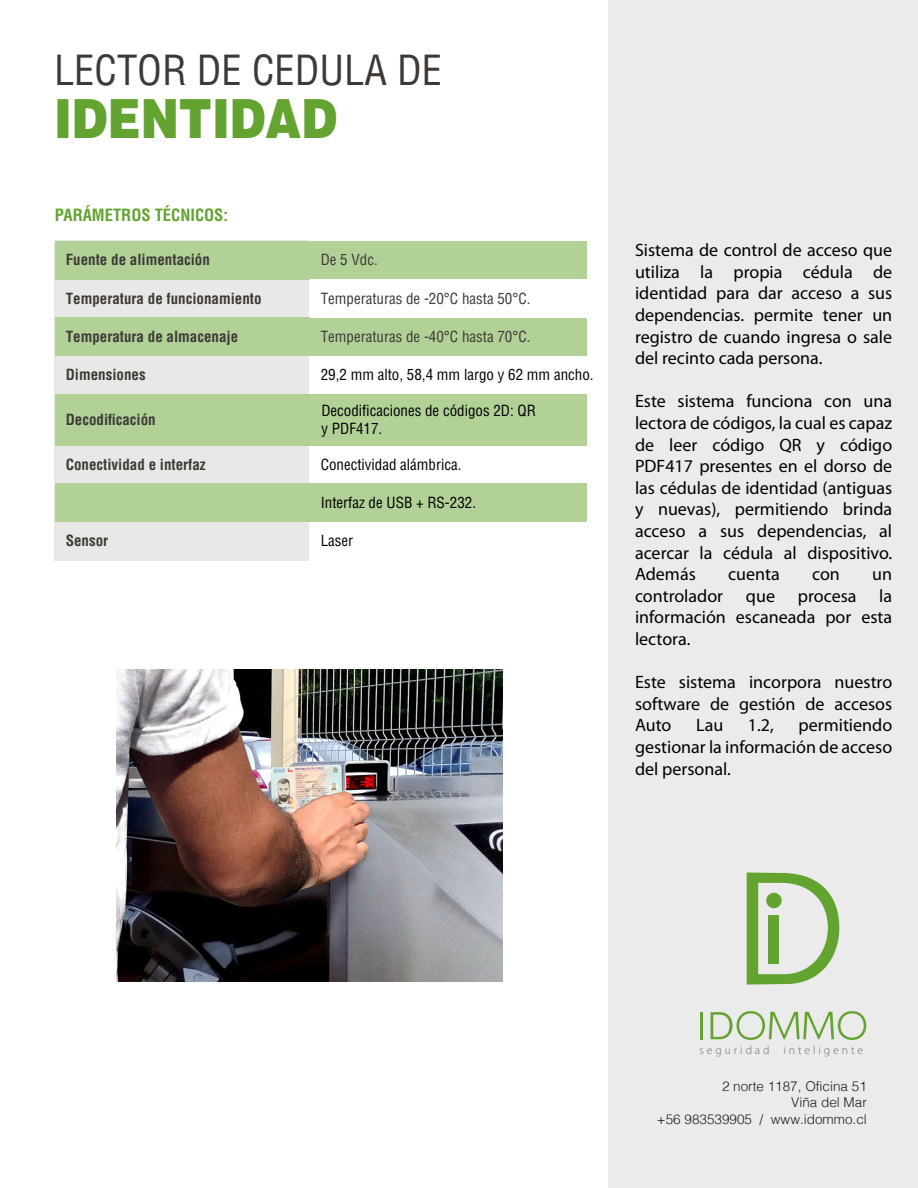
<style>
.page{position:relative;width:918px;height:1188px;background:#fff}
.page>*{position:absolute;margin:0;border:0;box-sizing:border-box;transform-origin:0 0}
.t1{font:900 54px "Helvetica LT Std";color:#63a330;scale:.85 1}
.t2{font:condensed 40.5px "Helvetica LT Std";color:#3e3935}
.t3{font:18px/21.6px "Myriad Pro";color:#000;text-align:justify}
.t4{font:700 condensed 16.5px "Helvetica LT Std";color:#63a330}
.t5{font:700 condensed 15px "Helvetica LT Std";color:#3e3935}
.t6{font:condensed 15px/18px "Helvetica LT Std";color:#000}
.t7{font:condensed 15px "Helvetica LT Std";color:#3e3935}
.t8{font:300 13.5px/16.2px "Helvetica";color:#1d1d1b;text-align:right}
.t9{font:300 11.7px "Myriad Pro";letter-spacing:.25em;color:#6f6f6e}
</style>
<div class="page">
<div style="left:608px;top:1px;width:310px;height:1187px;background:#ecebeb"></div>
<div style="left:54px;top:241px;width:254px;height:320px;background:#e8e8e7"></div>
<div style="left:310px;top:483px;width:276px;height:39px;background:#b1d197"></div>
<div style="left:55px;top:483px;width:255px;height:39px;background:#b1d197"></div>
<div style="left:310px;top:394px;width:276px;height:51px;background:#b1d197"></div>
<div style="left:55px;top:394px;width:255px;height:51px;background:#b1d197"></div>
<div style="left:310px;top:317px;width:276px;height:39px;background:#b1d197"></div>
<div style="left:55px;top:317px;width:255px;height:39px;background:#b1d197"></div>
<div style="left:310px;top:241px;width:276px;height:38px;background:#b1d197"></div>
<div style="left:55px;top:241px;width:255px;height:38px;background:#b1d197"></div>
<svg style="left:747px;top:873px;width:92px;height:112px"></svg>
<div style="left:768px;top:916px;width:11px;height:48px;background:#63a330"></div>
<div style="left:766px;top:893px;width:16px;height:15px;background:#63a330;border-radius:50%"></div>
<hr style="left:701px;top:1012px;width:2px;height:27px;background:#63a330">
<svg style="left:711px;top:1011px;width:155px;height:29px"></svg>
<img style="left:116px;top:669px;width:386px;height:313px">
<h2 class="t2" style="left:54px;top:45px;width:390px">LECTOR DE CEDULA DE</h2>
<h1 class="t1" style="left:54px;top:83px;width:335px">IDENTIDAD</h1>
<p class="t4" style="left:55px;top:205px;width:175px">PARÁMETROS TÉCNICOS:</p>
<p class="t5" style="left:66px;top:251px;width:146px">Fuente de alimentación</p>
<p class="t7" style="left:321px;top:251px;width:59px">De 5 Vdc.</p>
<p class="t5" style="left:66px;top:289px;width:197px">Temperatura de funcionamiento</p>
<p class="t7" style="left:321px;top:289px;width:211px">Temperaturas de -20°C hasta 50°C.</p>
<p class="t5" style="left:66px;top:327px;width:174px">Temperatura de almacenaje</p>
<p class="t7" style="left:321px;top:327px;width:211px">Temperaturas de -40°C hasta 70°C.</p>
<p class="t5" style="left:66px;top:365px;width:81px">Dimensiones</p>
<p class="t6" style="left:321px;top:366px;width:274px">29,2 mm alto, 58,4 mm largo y 62 mm ancho.</p>
<p class="t5" style="left:66px;top:410px;width:91px">Decodificación</p>
<p class="t6" style="left:321px;top:401px;width:216px">Decodificaciones de códigos 2D: QR y PDF417.</p>
<p class="t5" style="left:66px;top:455px;width:142px">Conectividad e interfaz</p>
<p class="t6" style="left:321px;top:455px;width:142px">Conectividad alámbrica.</p>
<p class="t6" style="left:321px;top:493px;width:157px">Interfaz de USB + RS-232.</p>
<p class="t5" style="left:66px;top:531px;width:44px">Sensor</p>
<p class="t6" style="left:321px;top:532px;width:34px">Laser</p>
<p class="t3" style="left:635px;top:240px;width:259px">Sistema de control de acceso que utiliza la propia cédula de identidad para dar acceso a sus dependencias. permite tener un registro de cuando ingresa o sale del recinto cada persona.</p>
<p class="t3" style="left:635px;top:391px;width:259px">Este sistema funciona con una lectora de códigos, la cual es capaz de leer código QR y código PDF417 presentes en el dorso de las cédulas de identidad (antiguas y nuevas), permitiendo brinda acceso a sus dependencias, al acercar la cédula al dispositivo.<br>Además</p>
<p class="t3" style="left:728px;top:564px;width:53px">cuenta</p>
<p class="t3" style="left:812px;top:564px;width:29px">con</p>
<p class="t3" style="left:872px;top:564px;width:21px">un</p>
<p class="t3" style="left:635px;top:585px;width:259px;text-indent:244px">la información escaneada por esta lectora.</p>
<p class="t3" style="left:635px;top:672px;width:259px">Este sistema incorpora nuestro software de gestión de accesos Auto</p>
<p class="t3" style="left:635px;top:585px;width:90px">controlador</p>
<p class="t3" style="left:746px;top:585px;width:31px">que</p>
<p class="t3" style="left:798px;top:585px;width:60px">procesa</p>
<p class="t3" style="left:635px;top:715px;width:259px;text-indent:164px">permitiendo gestionar la información de acceso del personal.</p>
<p class="t3" style="left:696px;top:715px;width:29px">Lau</p>
<p class="t3" style="left:748px;top:715px;width:27px">1.2,</p>
<p class="t9" style="left:699px;top:1044px;width:165px">seguridad inteligente</p>
<p class="t8" style="left:657px;top:1077px;width:211px">2 norte 1187, Oficina 51<br>Viña del Mar<br>+56 983539905 / www.idommo.cl</p>
</div>
